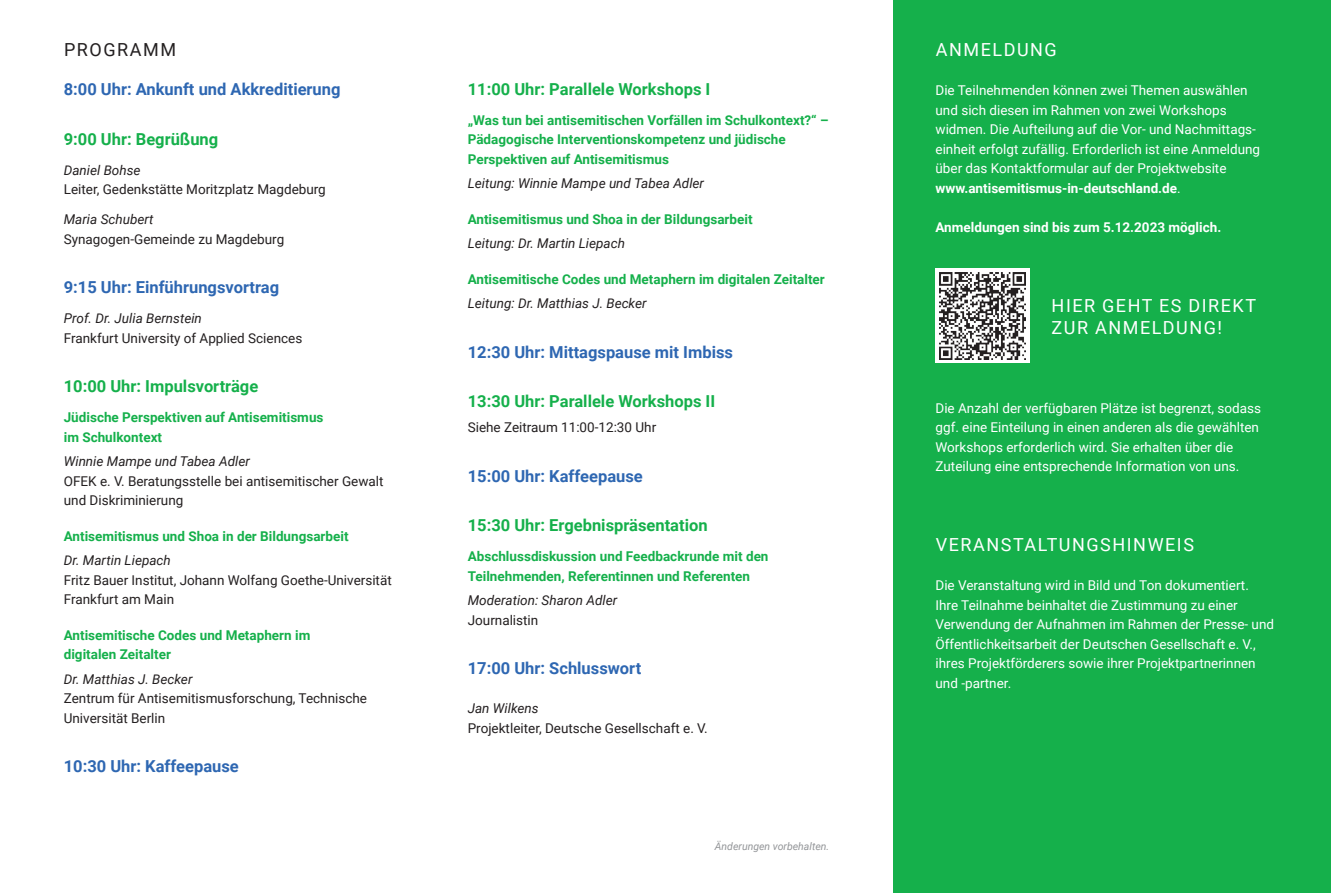
<style>
.page{position:relative;width:1331px;height:893px;background:#fff}
.page>*{position:absolute;margin:0;border:0;box-sizing:border-box;transform-origin:0 0}
.t1{font:18px/21.6px "Roboto";letter-spacing:.085em;color:#fff}
.t2{font:18px "Roboto";letter-spacing:.085em;color:#231f20}
.bold_weiss_im_Kasten{font:700 16.5px "Roboto";color:#2e67b2}
.bold_weiss_im_Kasten-2{font:700 16.5px "Roboto";color:#15b04b}
.t3{font:13.5px/19.5px "Roboto";color:#fff}
.t4{font:700 13.5px/19.5px "Roboto";color:#15b04b}
.t5{font:13.5px/19.5px "Roboto";color:#231f20}
.t6{font:italic 13.5px "Roboto";color:#231f20}
.t7{font:700 13.5px "Roboto";color:#fff}
.t8{font:italic 10.5px "Roboto";color:#939598}
.s1{font-weight:700}
</style>
<div class="page">
<div style="left:893px;top:0;width:438px;height:893px;background:#15b04b"></div>
<svg style="left:935px;top:269px;width:95px;height:94px;background:#e9e8e8"></svg>
<img style="left:940px;top:273px;width:86px;height:86px">
<h1 class="t2" style="left:64px;top:37px;width:114px">PROGRAMM</h1>
<p class="bold_weiss_im_Kasten" style="left:64px;top:78px;width:278px">8:00 Uhr: Ankunft und Akkreditierung</p>
<p class="bold_weiss_im_Kasten-2" style="left:64px;top:127px;width:156px">9:00 Uhr: Begrüßung</p>
<p class="t6" style="left:64px;top:160px;width:78px">Daniel Bohse</p>
<p class="t5" style="left:64px;top:179px;width:264px">Leiter, Gedenkstätte Moritzplatz Magdeburg</p>
<p class="t6" style="left:64px;top:210px;width:91px">Maria Schubert</p>
<p class="t5" style="left:64px;top:228px;width:222px">Synagogen-Gemeinde zu Magdeburg</p>
<p class="bold_weiss_im_Kasten" style="left:64px;top:276px;width:217px">9:15 Uhr: Einführungsvortrag</p>
<p class="t6" style="left:64px;top:309px;width:140px">Prof. Dr. Julia Bernstein</p>
<p class="t5" style="left:64px;top:327px;width:240px">Frankfurt University of Applied Sciences</p>
<p class="bold_weiss_im_Kasten-2" style="left:64px;top:375px;width:196px">10:00 Uhr: Impulsvorträge</p>
<p class="t4" style="left:64px;top:407px;width:261px">Jüdische Perspektiven auf Antisemitismus im Schulkontext</p>
<p class="t6" style="left:64px;top:452px;width:188px">Winnie Mampe und Tabea Adler</p>
<p class="t5" style="left:64px;top:471px;width:321px">OFEK e. V. Beratungsstelle bei antisemitischer Gewalt und Diskriminierung</p>
<p class="t4" style="left:64px;top:525px;width:286px">Antisemitismus und Shoa in der Bildungsarbeit</p>
<p class="t6" style="left:64px;top:551px;width:109px">Dr. Martin Liepach</p>
<p class="t5" style="left:64px;top:570px;width:329px">Fritz Bauer Institut, Johann Wolfang Goethe-Universität<br>Frankfurt am Main</p>
<p class="t4" style="left:64px;top:624px;width:248px">Antisemitische Codes und Metaphern im digitalen Zeitalter</p>
<p class="t6" style="left:64px;top:670px;width:130px">Dr. Matthias J. Becker</p>
<p class="t5" style="left:64px;top:688px;width:305px">Zentrum für Antisemitismusforschung, Technische<br>Universität Berlin</p>
<p class="bold_weiss_im_Kasten" style="left:64px;top:755px;width:177px">10:30 Uhr: Kaffeepause</p>
<p class="bold_weiss_im_Kasten-2" style="left:468px;top:77px;width:244px">11:00 Uhr: Parallele Workshops I</p>
<p class="t4" style="left:468px;top:110px;width:362px">„Was tun bei antisemitischen Vorfällen im Schulkontext?“ –<br>Pädagogische Interventionskompetenz und jüdische<br>Perspektiven auf Antisemitismus</p>
<p class="t6" style="left:468px;top:174px;width:238px">Leitung: Winnie Mampe und Tabea Adler</p>
<p class="t4" style="left:468px;top:209px;width:286px">Antisemitismus und Shoa in der Bildungsarbeit</p>
<p class="t6" style="left:468px;top:234px;width:159px">Leitung: Dr. Martin Liepach</p>
<p class="t4" style="left:468px;top:269px;width:359px">Antisemitische Codes und Metaphern im digitalen Zeitalter</p>
<p class="t6" style="left:468px;top:294px;width:180px">Leitung: Dr. Matthias J. Becker</p>
<p class="bold_weiss_im_Kasten" style="left:468px;top:340px;width:267px">12:30 Uhr: Mittagspause mit Imbiss</p>
<p class="bold_weiss_im_Kasten-2" style="left:468px;top:390px;width:249px">13:30 Uhr: Parallele Workshops II</p>
<p class="t5" style="left:468px;top:417px;width:190px">Siehe Zeitraum 11:00-12:30 Uhr</p>
<p class="bold_weiss_im_Kasten" style="left:468px;top:464px;width:177px">15:00 Uhr: Kaffeepause</p>
<p class="bold_weiss_im_Kasten-2" style="left:468px;top:514px;width:241px">15:30 Uhr: Ergebnispräsentation</p>
<p class="t4" style="left:468px;top:546px;width:302px">Abschlussdiskussion und Feedbackrunde mit den<br>Teilnehmenden, Referentinnen und Referenten</p>
<p class="t6" style="left:468px;top:591px;width:151px">Moderation: Sharon Adler</p>
<p class="t5" style="left:468px;top:610px;width:72px">Journalistin</p>
<p class="bold_weiss_im_Kasten" style="left:468px;top:657px;width:175px">17:00 Uhr: Schlusswort</p>
<p class="t6" style="left:468px;top:699px;width:72px">Jan Wilkens</p>
<p class="t5" style="left:468px;top:718px;width:242px">Projektleiter, Deutsche Gesellschaft e. V.</p>
<p class="t8" style="left:715px;top:839px;width:116px">Änderungen vorbehalten.</p>
<h1 class="t1" style="left:936px;top:38px;width:123px">ANMELDUNG</h1>
<p class="t3" style="left:935px;top:80px;width:326px">Die Teilnehmenden können zwei Themen auswählen und sich diesen im Rahmen von zwei Workshops widmen. Die Aufteilung auf die Vor- und Nachmittags&shy;einheit erfolgt zufällig. Erforderlich ist eine Anmeldung über das Kontaktformular auf der Projektwebsite <span class="s1">www.antisemitismus-in-deutschland.de</span>.</p>
<p class="t7" style="left:935px;top:217px;width:287px">Anmeldungen sind bis zum 5.12.2023 möglich.</p>
<h1 class="t1" style="left:1052px;top:294px;width:206px">HIER GEHT ES DIREKT<br>ZUR ANMELDUNG!</h1>
<p class="t3" style="left:935px;top:398px;width:327px">Die Anzahl der verfügbaren Plätze ist begrenzt, sodass ggf. eine Einteilung in einen anderen als die gewählten Workshops erforderlich wird. Sie erhalten über die Zuteilung eine entsprechende Information von uns.</p>
<h1 class="t1" style="left:936px;top:533px;width:260px">VERANSTALTUNGSHINWEIS</h1>
<p class="t3" style="left:935px;top:575px;width:340px">Die Veranstaltung wird in Bild und Ton dokumentiert.<br>Ihre Teilnahme beinhaltet die Zustimmung zu einer Verwendung der Aufnahmen im Rahmen der Presse- und Öffentlichkeitsarbeit der Deutschen Gesellschaft e. V., ihres Projektförderers sowie ihrer Projektpartnerinnen</p>
<p class="t3" style="left:935px;top:673px;width:77px">und -partner.</p>
</div>
